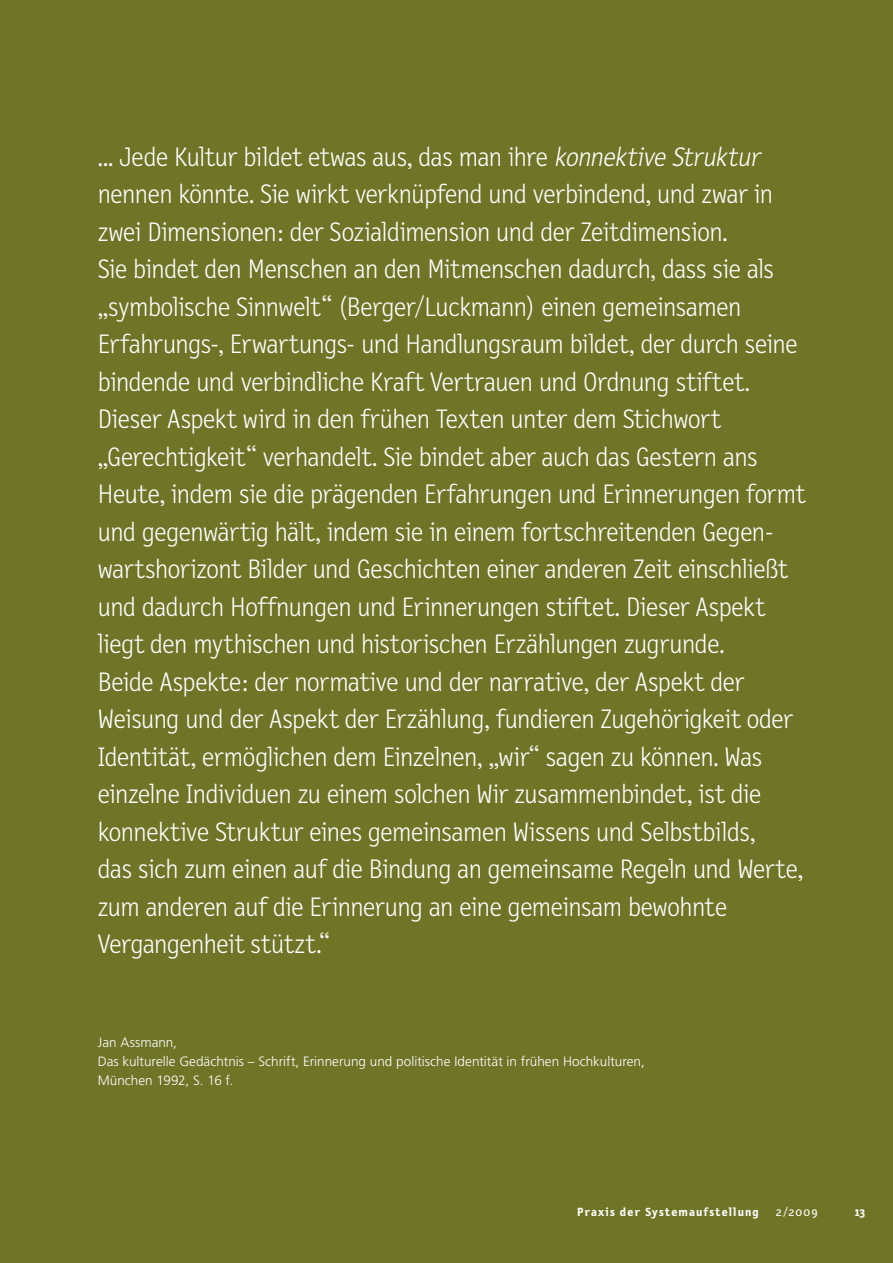
<style>
.page{position:relative;width:893px;height:1263px;background:#707427}
.page>*{position:absolute;margin:0;border:0;box-sizing:border-box;transform-origin:0 0}
.t1{font:300 27px/37.5px "Letter Gothic Text";letter-spacing:-.015em;color:#fff}
.t2{font:300 13.5px "Frutiger";color:#fff}
.t3{font:700 12px "Letter Gothic Text";letter-spacing:.09em;color:#fff;scale:1.05 1}
.t4{font:12px "Letter Gothic Text";color:#fff;scale:1.05 1}
.s1{font-style:italic}
</style>
<div class="page">
<p class="t1" style="left:98px;top:138px;width:677px">... Jede Kultur bildet etwas aus, das man ihre <span class="s1">konnektive Struktur </span>nennen könnte. Sie wirkt verknüpfend und verbindend, und zwar in zwei Dimensionen: der Sozialdimension und der Zeitdimension.</p>
<p class="t1" style="left:98px;top:251px;width:701px">Sie bindet den Menschen an den Mitmenschen dadurch, dass sie als „symbolische Sinnwelt“ (Berger/Luckmann) einen gemeinsamen Erfahrungs-, Erwartungs- und Handlungsraum bildet, der durch seine bindende und verbindliche Kraft Vertrauen und Ordnung stiftet.</p>
<p class="t1" style="left:98px;top:401px;width:709px">Dieser Aspekt wird in den frühen Texten unter dem Stichwort „Gerechtigkeit“ verhandelt. Sie bindet aber auch das Gestern ans Heute, indem sie die prägenden Erfahrungen und Erinnerungen formt und gegenwärtig hält, indem sie in einem fortschreitenden Gegen&shy;wartshorizont Bilder und Geschichten einer anderen Zeit einschließt und dadurch Hoffnungen und Erinnerungen stiftet. Dieser Aspekt</p>
<p class="t1" style="left:98px;top:626px;width:628px">liegt den mythischen und historischen Erzählungen zugrunde.</p>
<p class="t1" style="left:98px;top:663px;width:707px">Beide Aspekte: der normative und der narrative, der Aspekt der Weisung und der Aspekt der Erzählung, fundieren Zugehörigkeit oder Identität, ermöglichen dem Einzelnen, „wir“ sagen zu können. Was einzelne Individuen zu einem solchen Wir zusammenbindet, ist die konnektive Struktur eines gemeinsamen Wissens und Selbstbilds,<br>das sich zum einen auf die Bindung an gemeinsame Regeln und Werte, zum anderen auf die Erinnerung an eine gemeinsam bewohnte Vergangenheit stützt.“</p>
<p class="t2" style="left:98px;top:1035px;width:81px">Jan Assmann,</p>
<p class="t2" style="left:98px;top:1053px;width:548px">Das kulturelle Gedächtnis – Schrift, Erinnerung und politische Identität in frühen Hochkulturen,</p>
<p class="t2" style="left:98px;top:1072px;width:137px">München 1992, S. 16 f.</p>
<p class="t3" style="left:577px;top:1205px;width:175px">Praxis der Systemaufstellung</p>
<p class="t4" style="left:776px;top:1205px;width:42px">2/2009</p>
<p class="t3" style="left:855px;top:1205px;width:11px">13</p>
</div>
